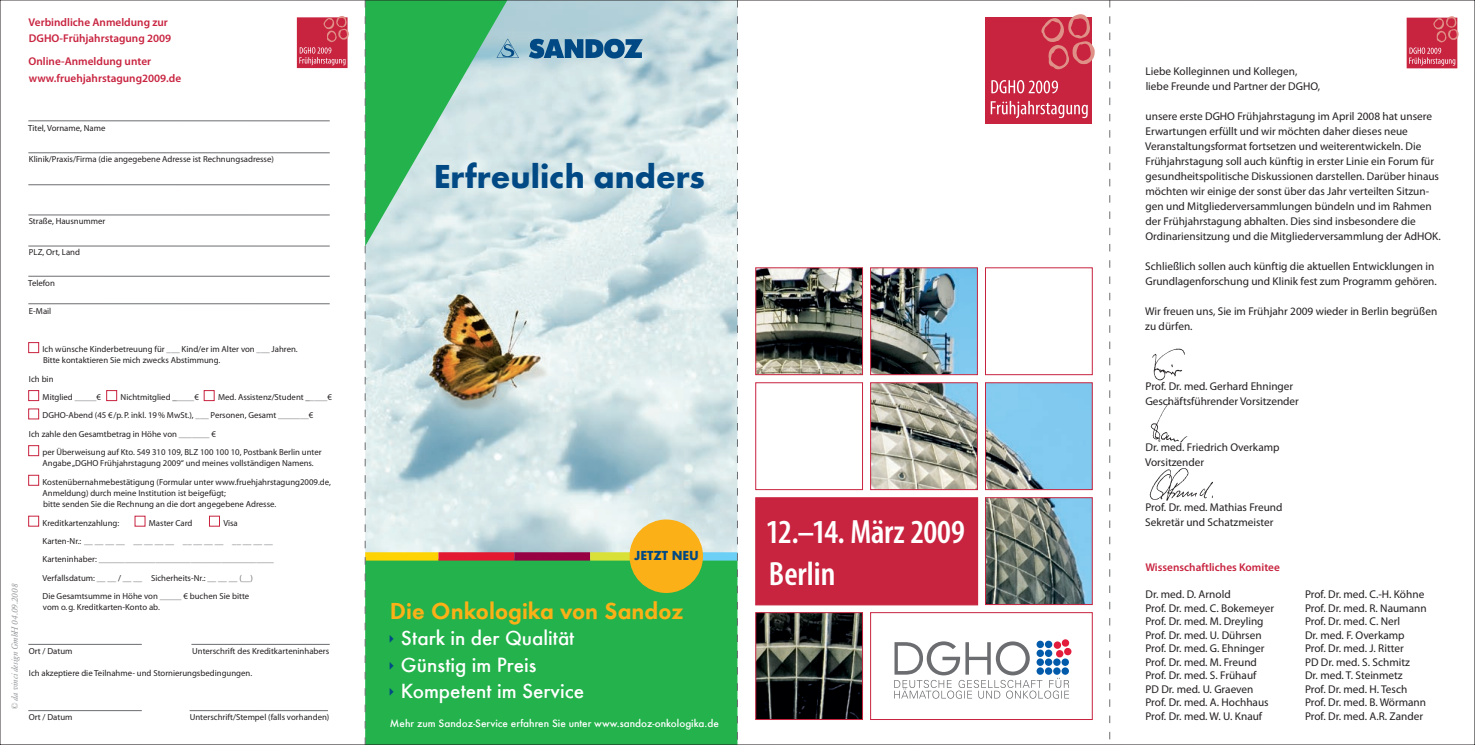
<style>
.page{position:relative;width:1475px;height:745px;background:#fff}
.page>*{position:absolute;margin:0;border:0;box-sizing:border-box;transform-origin:0 0}
.t1{font:700 34.25px "Futura TUEF";color:#014984}
.t2{font:600 condensed 33.75px/41.2px "Myriad Pro";color:#fff}
.t3{font:800 23.88px "Futura TUEF";color:#fbb017}
.t4{font:500 21.38px/26.4px "Futura TUEF";color:#fff}
.t5{font:700 13.5px "Futura TUEF";color:#014984}
.t6{font:11.25px/13.5px "Myriad Pro";color:#231f20}
.t7{font:600 11.25px/16.2px "Myriad Pro";color:#c8233f}
.t8{font:500 11.25px "Futura TUEF";color:#fff}
.t9{font:8.75px/18.4px "Myriad Pro";color:#231f20}
.t10{font:italic 8.75px "Garamond BE";color:#939598}
.s1{color:#6c6d70}
</style>
<div class="page">
<div style="left:985px;top:17px;width:106px;height:107px;background:#c8233f"></div>
<svg style="left:1041px;top:14px;width:54px;height:57px"></svg>
<svg style="left:991px;top:80px;width:66px;height:13px"></svg>
<svg style="left:990px;top:101px;width:97px;height:17px"></svg>
<img style="left:755px;top:267px;width:338px;height:453px">
<div style="left:870px;top:611px;width:222px;height:108px;border:1px solid #c8233f"></div>
<div style="left:984px;top:267px;width:108px;height:108px;border:1px solid #c8233f"></div>
<div style="left:755px;top:382px;width:107px;height:107px;border:1px solid #c8233f"></div>
<div style="left:755px;top:497px;width:222px;height:107px;background:#c8233f"></div>
<div style="left:755px;top:497px;width:222px;height:108px;border:1px solid #c8233f"></div>
<svg style="left:894px;top:638px;width:177px;height:60px"></svg>
<img style="left:1152px;top:348px;width:33px;height:33px">
<img style="left:1150px;top:403px;width:38px;height:40px">
<img style="left:1149px;top:468px;width:64px;height:33px">
<img style="left:642px;top:2px;width:94px;height:550px">
<div style="left:365px;top:558px;width:372px;height:186px;background:#23b24b"></div>
<div style="left:666px;top:552px;width:71px;height:8px;background:#6bcff6"></div>
<div style="left:629px;top:519px;width:74px;height:73px;background:#fbb017;border-radius:50%"></div>
<div style="left:1406px;top:18px;width:50px;height:50px;background:#c8233f"></div>
<svg style="left:1408px;top:16px;width:51px;height:50px"></svg>
<div style="left:297px;top:17px;width:50px;height:51px;background:#c8233f"></div>
<svg style="left:299px;top:16px;width:50px;height:49px"></svg>
<hr style="left:28px;top:120px;width:302px;height:1px;background:#6c6d70">
<hr style="left:28px;top:152px;width:302px;height:1px;background:#6c6d70">
<hr style="left:28px;top:184px;width:302px;height:1px;background:#6c6d70">
<hr style="left:28px;top:214px;width:302px;height:1px;background:#6c6d70">
<hr style="left:28px;top:245px;width:302px;height:1px;background:#6c6d70">
<hr style="left:28px;top:276px;width:302px;height:1px;background:#6c6d70">
<hr style="left:28px;top:303px;width:302px;height:1px;background:#6c6d70">
<div style="left:28px;top:342px;width:11px;height:11px;border:1px solid #c8233f"></div>
<div style="left:28px;top:390px;width:11px;height:10px;border:1px solid #c8233f"></div>
<div style="left:106px;top:390px;width:11px;height:10px;border:1px solid #c8233f"></div>
<div style="left:204px;top:390px;width:10px;height:10px;border:1px solid #c8233f"></div>
<div style="left:28px;top:408px;width:11px;height:11px;border:1px solid #c8233f"></div>
<div style="left:28px;top:445px;width:11px;height:10px;border:1px solid #c8233f"></div>
<div style="left:28px;top:474px;width:11px;height:11px;border:1px solid #c8233f"></div>
<div style="left:28px;top:515px;width:11px;height:11px;border:1px solid #c8233f"></div>
<div style="left:209px;top:515px;width:11px;height:11px;border:1px solid #c8233f"></div>
<hr style="left:28px;top:643px;width:114px;height:1px;background:#6c6d70">
<hr style="left:28px;top:709px;width:114px;height:1px;background:#6c6d70">
<hr style="left:191px;top:643px;width:138px;height:1px;background:#6c6d70">
<hr style="left:190px;top:709px;width:138px;height:1px;background:#6c6d70">
<svg style="left:736px;top:2px;width:2px;height:743px"></svg>
<svg style="left:1109px;top:2px;width:1px;height:738px"></svg>
<svg style="left:365px;top:0;width:277px;height:745px"></svg>
<p class="t7" style="left:29px;top:14px;width:144px">Verbindliche Anmeldung zur<br>DGHO-Frühjahrstagung 2009</p>
<p class="t7" style="left:28px;top:53px;width:154px">Online-Anmeldung unter www.fruehjahrstagung2009.de</p>
<p class="t9" style="left:28px;top:119px;width:79px">Titel, Vorname, Name</p>
<p class="t9" style="left:29px;top:150px;width:246px">Klinik/Praxis/Firma (die angegebene Adresse ist Rechnungsadresse)</p>
<p class="t10" style="left:10px;top:709px;width:127px;rotate:-90deg">© da vinci design GmbH 04.09.2008</p>
<p class="t9" style="left:29px;top:212px;width:78px">Straße, Hausnummer</p>
<p class="t9" style="left:29px;top:243px;width:53px">PLZ, Ort, Land</p>
<p class="t9" style="left:28px;top:274px;width:28px">Telefon</p>
<p class="t9" style="left:29px;top:302px;width:24px">E-Mail</p>
<p class="t9" style="left:43px;top:343px;width:257px;line-height:11.2px">Ich wünsche Kinderbetreuung für <span class="s1">___</span> Kind/er im Alter von <span class="s1">___</span> Jahren.<br>Bitte kontaktieren Sie mich zwecks Abstimmung.</p>
<p class="t9" style="left:43px;top:369px;width:60px;text-indent:-14px">Ich bin<br>Mitglied <span class="s1">_____</span>€</p>
<p class="t9" style="left:120px;top:388px;width:80px">Nichtmitglied _<span class="s1">____</span>€</p>
<p class="t9" style="left:218px;top:388px;width:115px">Med. Assistenz/Student _<span class="s1">____</span>€</p>
<p class="t9" style="left:43px;top:406px;width:272px">DGHO-Abend (45 €/p. P. inkl. 19 % MwSt.), <span class="s1">___</span> Personen, Gesamt <span class="s1">_______</span>€</p>
<p class="t9" style="left:29px;top:424px;width:188px">Ich zahle den Gesamtbetrag in Höhe von <span class="s1">_______</span> €</p>
<p class="t9" style="left:43px;top:443px;width:280px">per Überweisung auf Kto. 549 310 109, BLZ 100 100 10, Postbank Berlin unter</p>
<p class="t9" style="left:43px;top:454px;width:290px">Angabe „DGHO Frühjahrstagung 2009“ und meines vollständigen Namens.<br>Kostenübernahmebestätigung (Formular unter www.fruehjahrstagung2009.de,</p>
<p class="t9" style="left:43px;top:487px;width:235px;line-height:11.2px">Anmeldung) durch meine Institution ist beigefügt;<br>bitte senden Sie die Rechnung an die dort angegebene Adresse.</p>
<p class="t9" style="left:42px;top:513px;width:78px">Kreditkartenzahlung:</p>
<p class="t9" style="left:149px;top:513px;width:45px">Master Card</p>
<p class="t9" style="left:42px;top:513px;width:233px;text-indent:181px">Visa Karten-Nr.: <span class="s1">__ __ __ __ __ __ __ __ __ __ __ __ __ __ __ __ </span>Karteninhaber: <span class="s1">________________________________________ </span>Verfallsdatum: <span class="s1">__ __</span> / <span class="s1">__ __</span> Sicherheits-Nr.: <span class="s1">__ __ __ (__)<br></span>Die Gesamtsumme in Höhe von <span class="s1">_____</span> € buchen Sie bitte</p>
<p class="t9" style="left:43px;top:598px;width:118px">vom o. g. Kreditkarten-Konto ab.</p>
<p class="t9" style="left:29px;top:641px;width:45px">Ort / Datum</p>
<p class="t9" style="left:192px;top:641px;width:138px">Unterschrift des Kreditkarteninhabers</p>
<p class="t9" style="left:29px;top:663px;width:225px">Ich akzeptiere die Teilnahme- und Stornierungsbedingungen.</p>
<p class="t9" style="left:29px;top:707px;width:45px">Ort / Datum</p>
<p class="t9" style="left:190px;top:707px;width:141px">Unterschrift/Stempel (falls vorhanden)</p>
<h1 class="t1" style="left:433px;top:155px;width:272px">Erfreulich anders</h1>
<p class="t5" style="left:634px;top:547px;width:66px">JETZT NEU</p>
<h3 class="t3" style="left:390px;top:596px;width:295px">Die†Onkologika†von†Sandoz</h3>
<h3 class="t4" style="left:395px;top:624px;width:190px">†Stark†in†der†Qualit‰t †G¸nstig†im†Preis †Kompetent†im†Service</h3>
<p class="t8" style="left:390px;top:715px;width:330px">Mehr†zum†Sandoz≠Service†erfahren†Sie†unter†www.sandoz≠onkologika.de</p>
<h2 class="t2" style="left:765px;top:511px;width:200px">12.–14. März 2009<br>Berlin</h2>
<p class="t6" style="left:1145px;top:64px;width:176px;line-height:15px">Liebe Kolleginnen und Kollegen, liebe Freunde und Partner der DGHO,</p>
<p class="t6" style="left:1144px;top:109px;width:297px;line-height:15px">unsere erste DGHO Frühjahrstagung im April 2008 hat unsere Erwartungen erfüllt und wir möchten daher dieses neue Veranstaltungsformat fortsetzen und weiterentwickeln. Die Frühjahrstagung soll auch künftig in erster Linie ein Forum für gesundheitspolitische Diskussionen darstellen. Darüber hinaus möchten wir einige der sonst über das Jahr verteilten Sitzun&shy;gen und Mitgliederversammlungen bündeln und im Rahmen der Frühjahrstagung abhalten. Dies sind insbesondere die Ordinariensitzung und die Mitgliederversammlung der AdHOK.</p>
<p class="t6" style="left:1144px;top:259px;width:293px;line-height:15px">Schließlich sollen auch künftig die aktuellen Entwicklungen in<br>Grundlagenforschung und Klinik fest zum Programm gehören.</p>
<p class="t6" style="left:1144px;top:304px;width:293px;line-height:15px">Wir freuen uns, Sie im Frühjahr 2009 wieder in Berlin begrüßen zu dürfen.</p>
<p class="t6" style="left:1145px;top:379px;width:155px;line-height:15px">Prof. Dr. med. Gerhard Ehninger<br>Geschäftsführender Vorsitzender</p>
<p class="t6" style="left:1144px;top:439px;width:136px;line-height:15px">Dr. med. Friedrich Overkamp<br>Vorsitzender</p>
<p class="t6" style="left:1144px;top:499px;width:139px;line-height:15px">Prof. Dr. med. Mathias Freund<br>Sekretär und Schatzmeister</p>
<p class="t7" style="left:1145px;top:559px;width:136px">Wissenschaftliches Komitee</p>
<p class="t6" style="left:1145px;top:587px;width:130px">Dr. med. D. Arnold<br>Prof. Dr. med. C. Bokemeyer<br>Prof. Dr. med. M. Dreyling<br>Prof. Dr. med. U. Dührsen<br>Prof. Dr. med. G. Ehninger<br>Prof. Dr. med. M. Freund<br>Prof. Dr. med. S. Frühauf<br>PD Dr. med. U. Graeven<br>Prof. Dr. med. A. Hochhaus<br>Prof. Dr. med. W. U. Knauf</p>
<p class="t6" style="left:1304px;top:587px;width:123px">Prof. Dr. med. C.-H. Köhne<br>Prof. Dr. med. R. Naumann<br>Prof. Dr. med. C. Nerl<br>Dr. med. F. Overkamp<br>Prof. Dr. med. J. Ritter<br>PD Dr. med. S. Schmitz<br>Dr. med. T. Steinmetz<br>Prof. Dr. med. H. Tesch<br>Prof. Dr. med. B. Wörmann<br>Prof. Dr. med. A.R. Zander</p>
</div>
